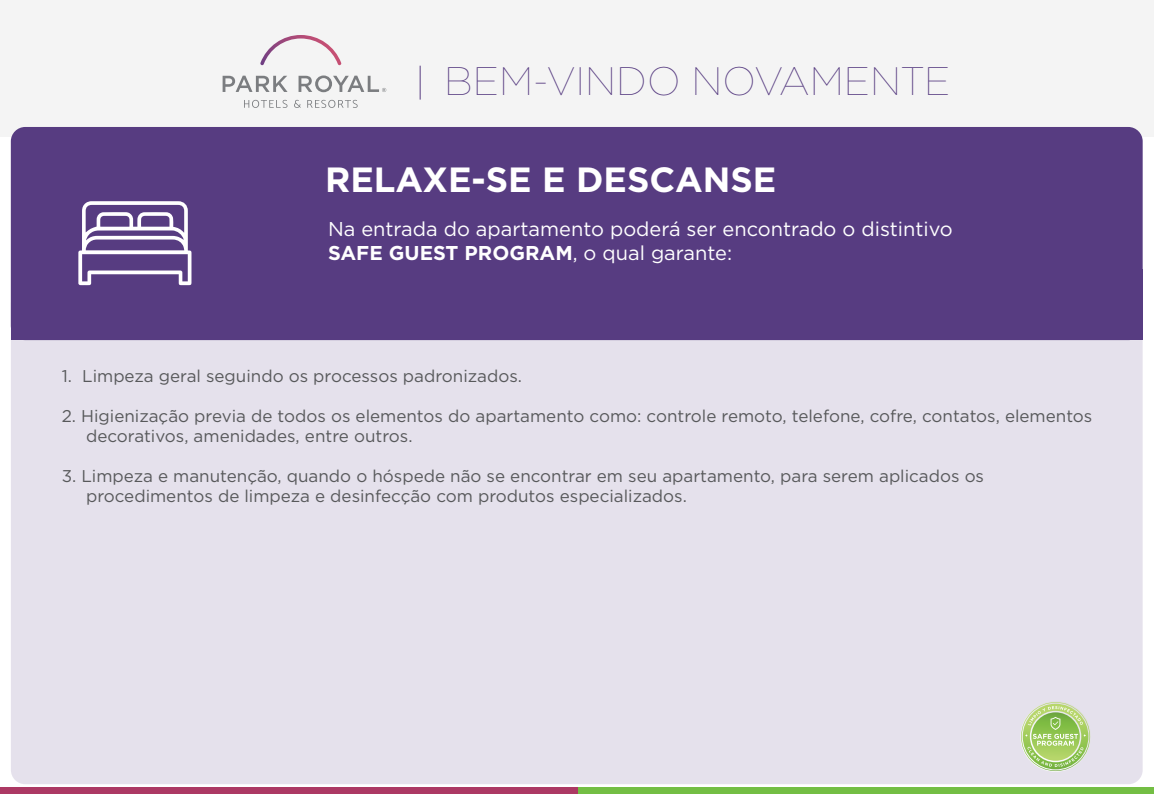
<style>
.page{position:relative;width:1154px;height:794px;background:#fff}
.page>*{position:absolute;margin:0;border:0;box-sizing:border-box;transform-origin:0 0}
.t1{font:100 39.7px "Gotham";color:#573c81}
.t2{font:700 35px "Gotham";color:#fff}
.t3{font:20px/24px "Gotham";color:#fff}
.t4{font:17px/20px "Gotham";color:#58595b}
.s1{font-weight:700}
</style>
<div class="page">
<div style="left:11px;top:289px;width:1131px;height:495px;background:#e5e1ec;border-radius:14px"></div>
<div style="left:0;top:0;width:1153px;height:136px;background:#f4f4f4"></div>
<div style="left:577px;top:788px;width:576px;height:6px;background:#73be44"></div>
<div style="left:0;top:788px;width:577px;height:6px;background:#ac3964"></div>
<div style="left:11px;top:127px;width:1131px;height:213px;background:#573c81;border-radius:14px"></div>
<svg style="left:78px;top:201px;width:113px;height:84px"></svg>
<svg style="left:294px;top:100px;width:7px;height:8px"></svg>
<svg style="left:307px;top:100px;width:50px;height:8px"></svg>
<svg style="left:244px;top:100px;width:43px;height:8px"></svg>
<svg style="left:222px;top:76px;width:65px;height:16px"></svg>
<svg style="left:260px;top:35px;width:81px;height:30px"></svg>
<svg style="left:298px;top:75px;width:88px;height:17px"></svg>
<hr style="left:419px;top:66px;width:1px;height:34px;background:#573c81">
<svg style="left:1021px;top:702px;width:69px;height:69px"></svg>
<h1 class="t1" style="left:444px;top:57px;width:508px">BEM-VINDO NOVAMENTE</h1>
<h2 class="t2" style="left:325px;top:156px;width:453px">RELAXE-SE E DESCANSE</h2>
<p class="t3" style="left:328px;top:216px;width:626px">Na entrada do apartamento poderá ser encontrado o distintivo<br><span class="s1">SAFE GUEST PROGRAM</span>, o qual garante:</p>
<p class="t4" style="left:62px;top:366px;width:462px">1. Limpeza geral seguindo os processos padronizados.</p>
<p class="t4" style="left:86px;top:406px;width:1007px;text-indent:-24px">2. Higienização previa de todos os elementos do apartamento como: controle remoto, telefone, cofre, contatos, elementos decorativos, amenidades, entre outros.</p>
<p class="t4" style="left:86px;top:466px;width:899px;text-indent:-24px">3. Limpeza e manutenção, quando o hóspede não se encontrar em seu apartamento, para serem aplicados os procedimentos de limpeza e desinfecção com produtos especializados.</p>
</div>
